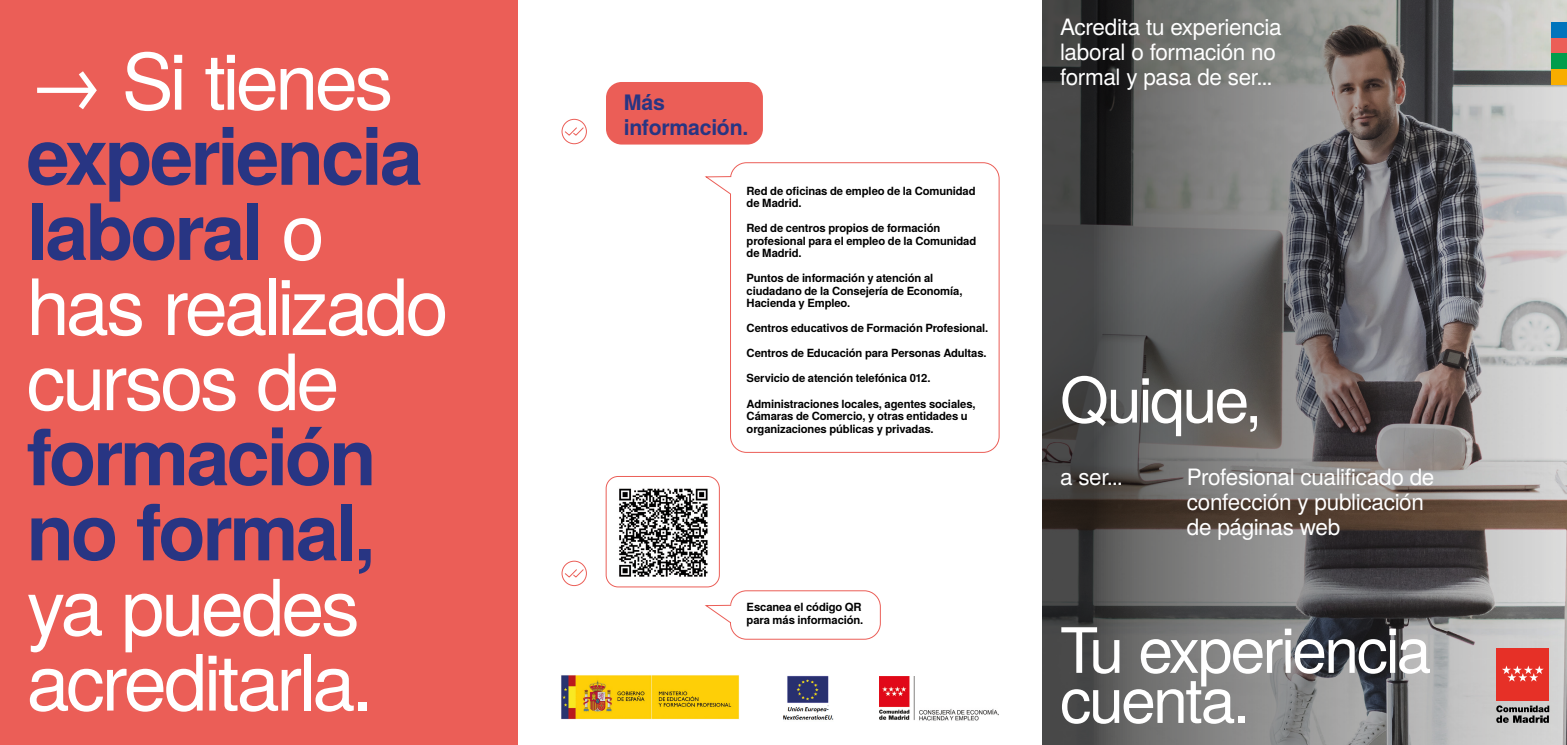
<style>
.page{position:relative;width:1567px;height:745px;background:#fff}
.page>*{position:absolute;margin:0;border:0;box-sizing:border-box;transform-origin:0 0}
.t1{font:77.5px/75px "Te X Gyre Heros";letter-spacing:-.045em;color:#fff}
.t2{font:700 77.5px/75px "Te X Gyre Heros";letter-spacing:-.04em;color:#283583}
.t3{font:62.5px/50px "Te X Gyre Heros";letter-spacing:-.04em;color:#fff}
.t4{font:22.5px/25px "Te X Gyre Heros";letter-spacing:-.015em;color:#fff}
.t5{font:700 21.25px/25px "Te X Gyre Heros";letter-spacing:-.01em;color:#283583}
.t6{font:700 11.25px/12.5px "Te X Gyre Heros";letter-spacing:-.01em;color:#000}
.s1{font-weight:700;color:#283583}
</style>
<div class="page">
<div style="left:606px;top:82px;width:157px;height:62px;background:#eb5e57;border-radius:16px"></div>
<div style="left:0;top:0;width:517px;height:744px;background:#eb5e57"></div>
<svg style="left:1042px;top:0;width:524px;height:744px;background:#737171"></svg>
<div style="left:1551px;top:22px;width:15px;height:16px;background:#0074bc"></div>
<div style="left:1551px;top:38px;width:15px;height:15px;background:#eb5e57"></div>
<div style="left:1551px;top:53px;width:15px;height:16px;background:#009d4c"></div>
<div style="left:1551px;top:69px;width:15px;height:16px;background:#f8ad00"></div>
<div style="left:1496px;top:647px;width:52px;height:52px;background:#e63027"></div>
<svg style="left:1502px;top:665px;width:41px;height:16px"></svg>
<svg style="left:1495px;top:705px;width:53px;height:17px"></svg>
<div style="left:561px;top:119px;width:25px;height:25px;border:1px solid #eb5e57;border-radius:50%"></div>
<svg style="left:565px;top:126px;width:19px;height:10px"></svg>
<img style="left:561px;top:675px;width:178px;height:44px">
<img style="left:879px;top:676px;width:119px;height:44px">
<img style="left:783px;top:675px;width:50px;height:45px">
<svg style="left:705px;top:176px;width:24px;height:18px"></svg>
<svg style="left:729px;top:162px;width:271px;height:291px"></svg>
<div style="left:605px;top:475px;width:114px;height:112px;border:1px solid #eb5e57;border-radius:12px"></div>
<div style="left:561px;top:560px;width:25px;height:25px;border:1px solid #eb5e57;border-radius:50%"></div>
<svg style="left:564px;top:568px;width:20px;height:10px"></svg>
<svg style="left:705px;top:590px;width:176px;height:49px"></svg>
<img style="left:619px;top:488px;width:89px;height:88px">
<h1 class="t1" style="left:27px;top:39px;width:368px">→ Si tienes</h1>
<h1 class="t1" style="left:27px;top:114px;width:423px"><span class="s1">experiencia laboral</span> o has realizado cursos de</h1>
<h1 class="t2" style="left:27px;top:415px;width:351px">formación no formal,</h1>
<h1 class="t1" style="left:27px;top:564px;width:348px">ya puedes acreditarla.</h1>
<h3 class="t5" style="left:623px;top:88px;width:126px">Más información.</h3>
<p class="t6" style="left:746px;top:184px;width:230px">Red de oficinas de empleo de la Comunidad de Madrid.</p>
<p class="t6" style="left:746px;top:221px;width:231px">Red de centros propios de formación profesional para el empleo de la Comunidad de Madrid.</p>
<p class="t6" style="left:746px;top:271px;width:217px">Puntos de información y atención al ciudadano de la Consejería de Economía,<br>Hacienda y Empleo.</p>
<p class="t6" style="left:746px;top:321px;width:243px">Centros educativos de Formación Profesional.</p>
<p class="t6" style="left:746px;top:346px;width:241px">Centros de Educación para Personas Adultas.</p>
<p class="t6" style="left:746px;top:371px;width:185px">Servicio de atención telefónica 012.</p>
<p class="t6" style="left:746px;top:396px;width:230px">Administraciones locales, agentes sociales,<br>Cámaras de Comercio, y otras entidades u organizaciones públicas y privadas.</p>
<p class="t6" style="left:746px;top:600px;width:118px">Escanea el código QR para más información.</p>
<h3 class="t4" style="left:1059px;top:12px;width:223px">Acredita tu experiencia laboral o formación no formal y pasa de ser...</h3>
<h2 class="t3" style="left:1059px;top:370px;width:204px">Quique,</h2>
<h3 class="t4" style="left:1059px;top:462px;width:65px">a ser...</h3>
<h3 class="t4" style="left:1186px;top:462px;width:249px">Profesional cualificado de confección y publicación de páginas web</h3>
<h2 class="t3" style="left:1059px;top:620px;width:373px">Tu experiencia cuenta.</h2>
</div>
